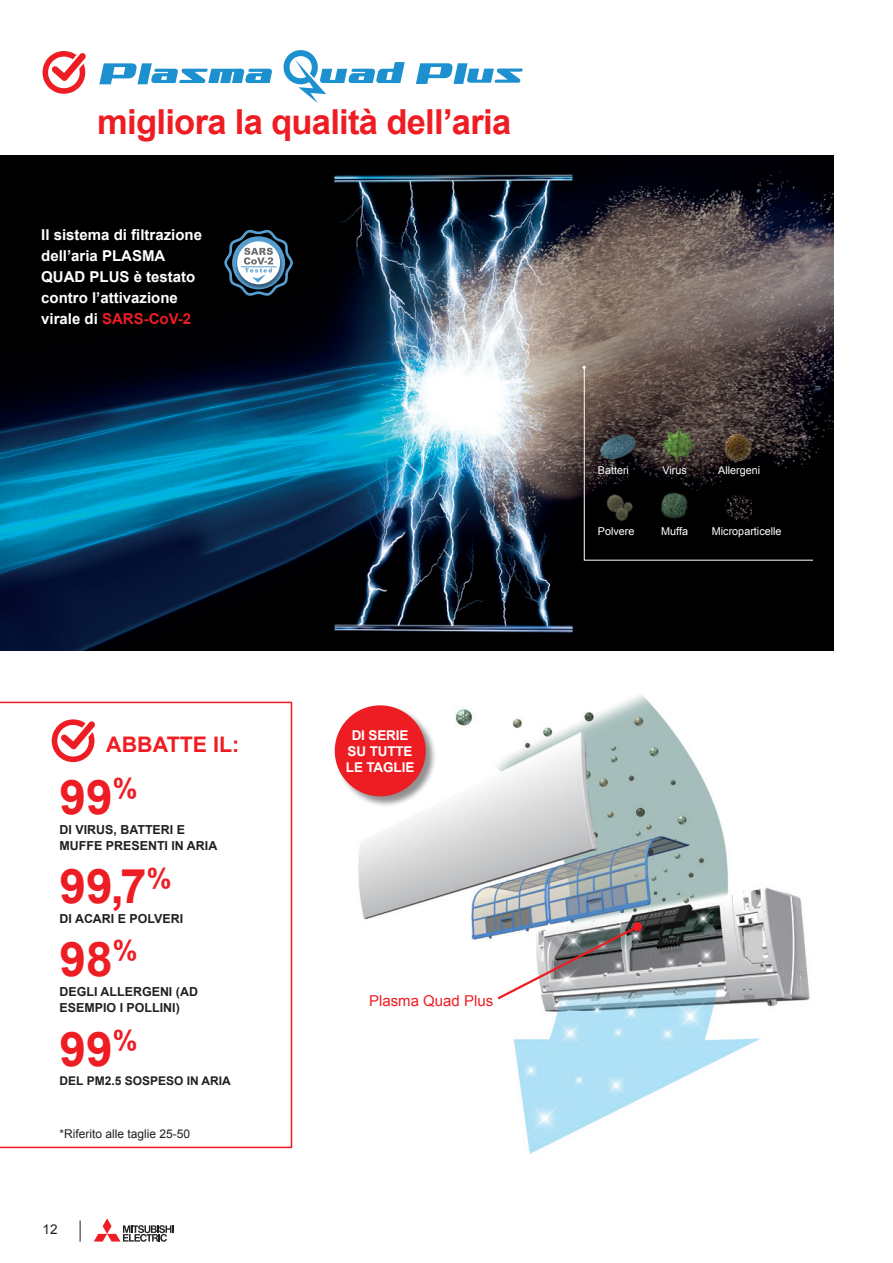
<style>
.page{position:relative;width:893px;height:1263px;background:#fff}
.page>*{position:absolute;margin:0;border:0;box-sizing:border-box;transform-origin:0 0}
.t1{font:700 47.7px "Arial";color:#ee1d23}
.t2{font:700 34.5px "Arial";letter-spacing:-.02em;color:#ee1d23}
.t3{font:700 21.45px "Arial";color:#ee1d23}
.t4{font:700 15px/21px "Arial";color:#fff}
.t5{font:15px "Arial";color:#ee1d23}
.t6{font:700 13.5px/16.2px "Arial";letter-spacing:-.01em;color:#fff;text-align:center}
.t7{font:13.5px "Arial";color:#231f20}
.t8{font:700 12.45px/15.9px "Arial";color:#231f20}
.t9{font:12px "Arial";color:#231f20}
.t10{font:700 12px "Arial";color:#231f20}
.t11{font:10.8px "Arial";color:#fff}
.s1{color:#ee1d23}
</style>
<div class="page">
<svg style="left:94px;top:1218px;width:80px;height:24px"></svg>
<svg style="left:80px;top:1220px;width:1px;height:22px"></svg>
<img style="left:334px;top:695px;width:476px;height:459px">
<img style="left:0;top:155px;width:833px;height:495px">
<svg style="left:583px;top:366px;width:231px;height:195px;background:#272020"></svg>
<svg style="left:224px;top:229px;width:69px;height:67px"></svg>
<hr style="left:241px;top:266px;width:35px;height:1px;background:#569ecf">
<svg style="left:495px;top:924px;width:145px;height:77px"></svg>
<div style="left:633px;top:922px;width:9px;height:9px;background:#ee1d23;border-radius:50%"></div>
<img style="left:719px;top:478px;width:37px;height:45px">
<img style="left:598px;top:422px;width:43px;height:42px">
<img style="left:654px;top:423px;width:48px;height:40px">
<img style="left:653px;top:486px;width:43px;height:36px">
<img style="left:713px;top:424px;width:48px;height:40px">
<img style="left:596px;top:485px;width:47px;height:38px">
<svg style="left:99px;top:63px;width:173px;height:21px"></svg>
<svg style="left:283px;top:50px;width:122px;height:53px"></svg>
<svg style="left:416px;top:63px;width:107px;height:21px"></svg>
<svg style="left:43px;top:51px;width:43px;height:43px"></svg>
<svg style="left:0;top:702px;width:292px;height:446px"></svg>
<div style="left:335px;top:705px;width:102px;height:102px;background:#231f20;opacity:.5"></div>
<div style="left:335px;top:705px;width:91px;height:91px;background:#ee1d23;border-radius:50%"></div>
<h2 class="t2" style="left:97px;top:99px;width:416px">migliora la qualità dell’aria</h2>
<p class="t4" style="left:41px;top:225px;width:162px">Il sistema di filtrazione dell’aria PLASMA<br>QUAD PLUS è testato contro l’attivazione virale di <span class="s1">SARS-CoV-2</span></p>
<h3 class="t3" style="left:106px;top:730px;width:135px">ABBATTE IL:</h3>
<h1 class="t1" style="left:60px;top:766px;width:79px">99<sup>%</sup></h1>
<p class="t8" style="left:60px;top:822px;width:159px">DI VIRUS, BATTERI E<br>MUFFE PRESENTI IN ARIA</p>
<h1 class="t1" style="left:60px;top:855px;width:113px">99,7<sup>%</sup></h1>
<p class="t8" style="left:60px;top:911px;width:125px">DI ACARI E POLVERI</p>
<h1 class="t1" style="left:60px;top:928px;width:79px">98<sup>%</sup></h1>
<p class="t8" style="left:60px;top:984px;width:140px">DEGLI ALLERGENI (AD<br>ESEMPIO I POLLINI)</p>
<h1 class="t1" style="left:60px;top:1017px;width:79px">99<sup>%</sup></h1>
<p class="t10" style="left:60px;top:1073px;width:173px">DEL PM2.5 SOSPESO IN ARIA</p>
<p class="t9" style="left:60px;top:1126px;width:132px">*Riferito alle taglie 25-50</p>
<p class="t7" style="left:43px;top:1220px;width:17px">12</p>
<p class="t6" style="left:346px;top:727px;width:70px">DI SERIE<br>SU TUTTE<br>LE TAGLIE</p>
<p class="t5" style="left:369px;top:991px;width:126px">Plasma Quad Plus</p>
<p class="t11" style="left:598px;top:463px;width:33px">Batteri</p>
<p class="t11" style="left:662px;top:463px;width:26px">Virus</p>
<p class="t11" style="left:718px;top:463px;width:44px">Allergeni</p>
<p class="t11" style="left:598px;top:524px;width:38px">Polvere</p>
<p class="t11" style="left:661px;top:524px;width:28px">Muffa</p>
<p class="t11" style="left:712px;top:524px;width:71px">Microparticelle</p>
</div>
